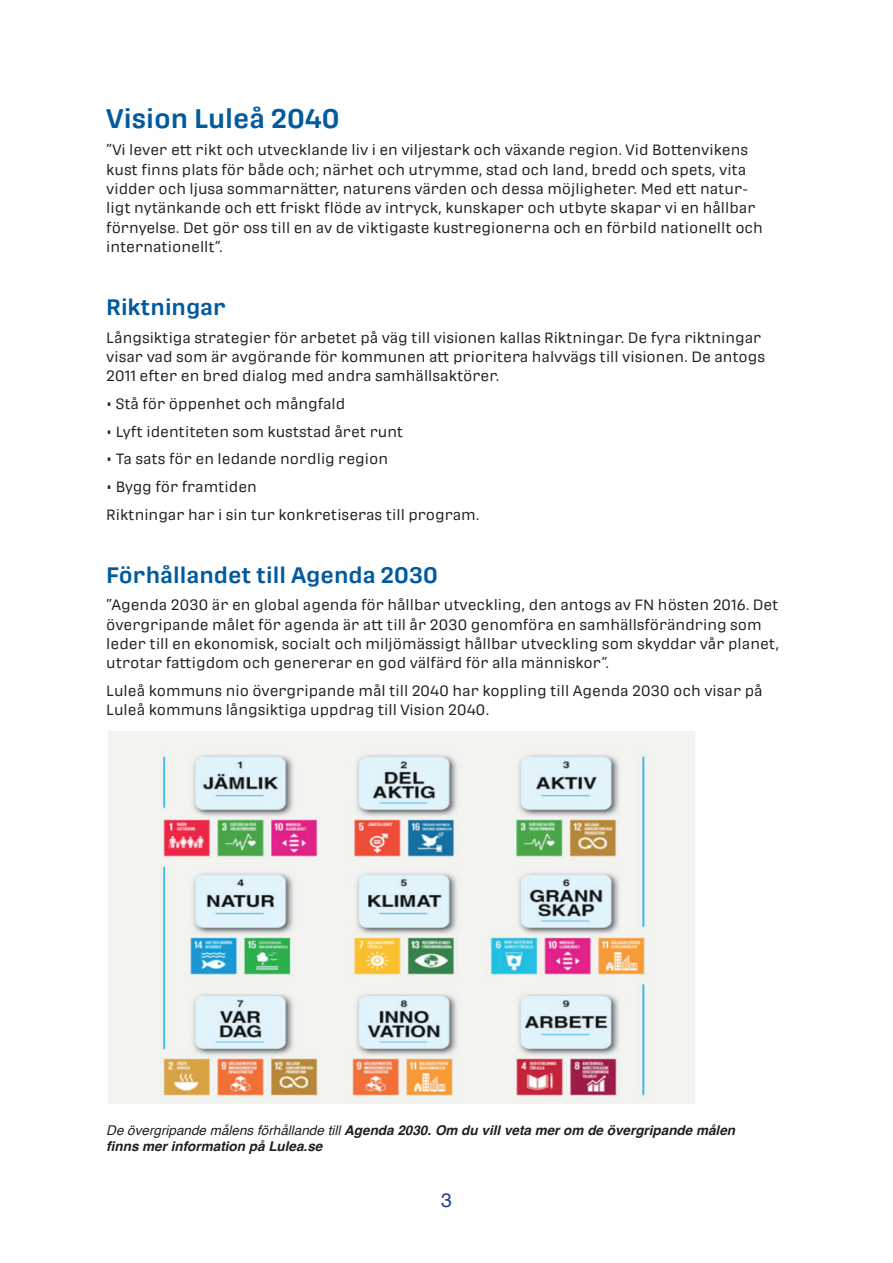
<style>
.page{position:relative;width:893px;height:1263px;background:#fff}
.page>*{position:absolute;margin:0;border:0;box-sizing:border-box;transform-origin:0 0}
.t1{font:600 26.7px "Protipo Wide";color:#015a9d}
.t2{font:600 22.35px "Protipo Wide";color:#015a9d}
.t3{font:19.5px "Helvetica";color:#253f8e}
.t4{font:14.85px/19.4px "Protipo Wide";color:#231f20}
.t5{font:italic 700 13.5px/16.2px "Helvetica";color:#231f20}
.s1{font-weight:400}
</style>
<div class="page">
<img style="left:108px;top:731px;width:587px;height:372px">
<h1 class="t1" style="left:106px;top:103px;width:235px">Vision Luleå 2040</h1>
<p class="t4" style="left:106px;top:141px;width:658px">”Vi lever ett rikt och utvecklande liv i en viljestark och växande region. Vid Bottenvikens kust finns plats för både och; närhet och utrymme, stad och land, bredd och spets, vita vidder och ljusa sommarnätter, naturens värden och dessa möjligheter. Med ett natur&shy;ligt nytänkande och ett friskt flöde av intryck, kunskaper och utbyte skapar vi en hållbar förnyelse. Det gör oss till en av de viktigaste kustregionerna och en förbild nationellt och internationellt”.</p>
<h2 class="t2" style="left:106px;top:294px;width:121px">Riktningar</h2>
<p class="t4" style="left:106px;top:328px;width:660px">Långsiktiga strategier för arbetet på väg till visionen kallas Riktningar. De fyra riktningar visar vad som är avgörande för kommunen att prioritera halvvägs till visionen. De antogs<br>2011 efter en bred dialog med andra samhällsaktörer.</p>
<p class="t4" style="left:106px;top:394px;width:240px">• Stå för öppenhet och mångfald</p>
<p class="t4" style="left:106px;top:422px;width:299px">• Lyft identiteten som kuststad året runt</p>
<p class="t4" style="left:106px;top:449px;width:283px">• Ta sats för en ledande nordlig region</p>
<p class="t4" style="left:106px;top:473px;width:375px;line-height:27.8px">• Bygg för framtiden<br>Riktningar har i sin tur konkretiseras till program.</p>
<h2 class="t2" style="left:106px;top:562px;width:333px">Förhållandet till Agenda 2030</h2>
<p class="t4" style="left:106px;top:595px;width:674px">”Agenda 2030 är en global agenda för hållbar utveckling, den antogs av FN hösten 2016. Det övergripande målet för agenda är att till år 2030 genomföra en samhällsförändring som leder till en ekonomisk, socialt och miljömässigt hållbar utveckling som skyddar vår planet, utrotar fattigdom och genererar en god välfärd för alla människor”.</p>
<p class="t4" style="left:106px;top:681px;width:658px">Luleå kommuns nio övergripande mål till 2040 har koppling till Agenda 2030 och visar på<br>Luleå kommuns långsiktiga uppdrag till Vision 2040.</p>
<p class="t5" style="left:106px;top:1123px;width:630px"><span class="s1">De övergripande målens förhållande till</span> Agenda 2030. Om du vill veta mer om de övergripande målen finns mer information på Lulea.se</p>
<h3 class="t3" style="left:441px;top:1185px;width:12px">3</h3>
</div>
